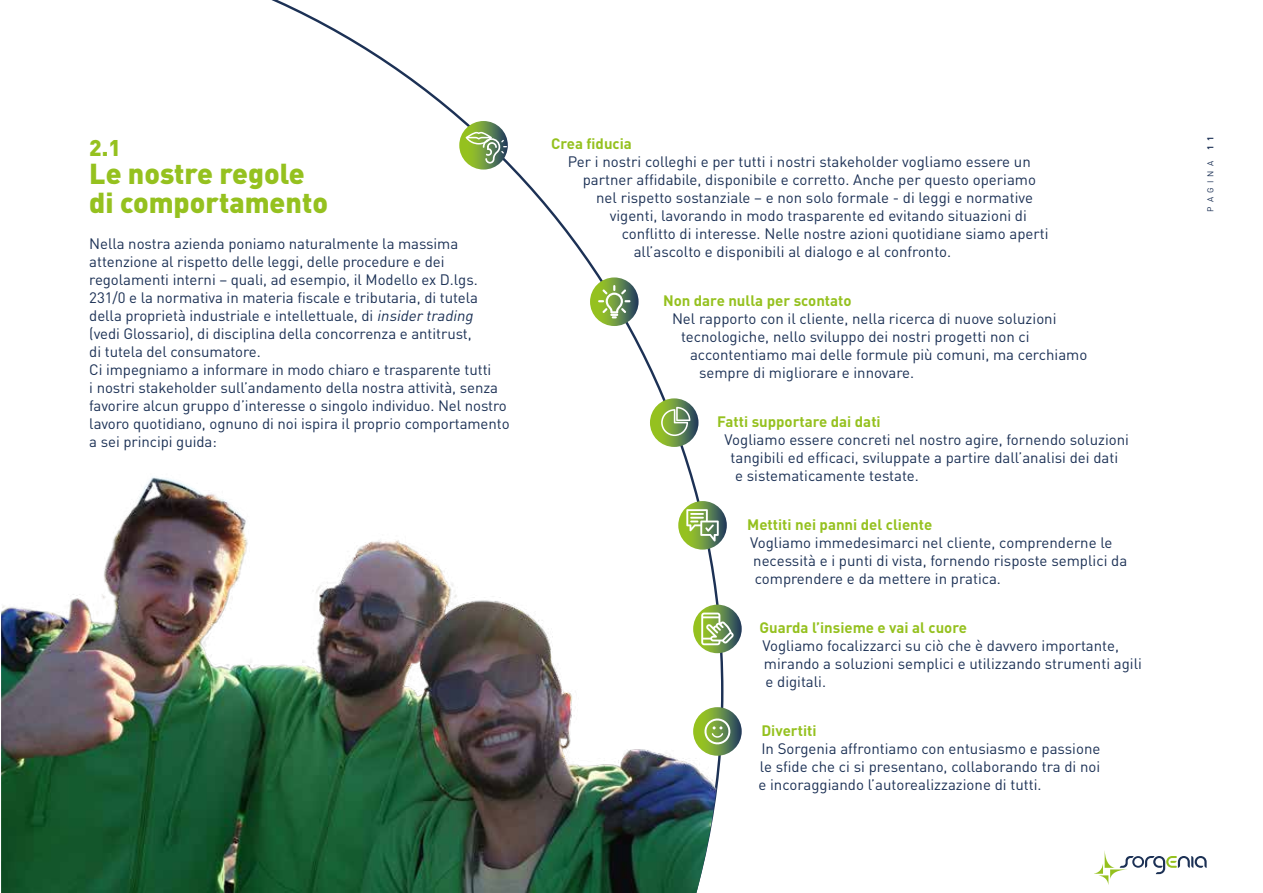
<style>
.page{position:relative;width:1263px;height:893px;background:#fff}
.page>*{position:absolute;margin:0;border:0;box-sizing:border-box;transform-origin:0 0}
.t1{font:900 28.5px/28.5px "DIN";color:#95c11f}
.t2{font:900 22.5px "DIN";color:#95c11f}
.t3{font:15px/18px "DIN";color:#1c3155}
.t4{font:700 15px "DIN";color:#95c11f}
.t5{font:8.55px "DIN";letter-spacing:.5em;color:#1c3155}
.t6{font:700 8.55px "DIN";color:#1c3155}
.s1{font-style:italic}
</style>
<div class="page">
<svg style="left:459px;top:121px;width:49px;height:49px"></svg>
<svg style="left:466px;top:132px;width:41px;height:32px"></svg>
<svg style="left:590px;top:277px;width:49px;height:49px"></svg>
<svg style="left:598px;top:285px;width:32px;height:33px"></svg>
<svg style="left:650px;top:398px;width:48px;height:49px"></svg>
<svg style="left:661px;top:407px;width:29px;height:29px"></svg>
<svg style="left:678px;top:501px;width:49px;height:49px"></svg>
<svg style="left:693px;top:605px;width:49px;height:48px"></svg>
<svg style="left:722px;top:613px;width:12px;height:32px"></svg>
<svg style="left:693px;top:707px;width:49px;height:49px"></svg>
<svg style="left:722px;top:717px;width:10px;height:29px"></svg>
<svg style="left:1094px;top:851px;width:112px;height:34px"></svg>
<img style="left:1px;top:449px;width:721px;height:444px">
<h2 class="t2" style="left:89px;top:132px;width:33px">2.1</h2>
<p class="t6" style="left:1205px;top:150px;width:15px;rotate:-90deg">1 1</p>
<h1 class="t1" style="left:89px;top:158px;width:240px">Le nostre regole di comportamento</h1>
<p class="t3" style="left:89px;top:234px;width:422px">Nella nostra azienda poniamo naturalmente la massima attenzione al rispetto delle leggi, delle procedure e dei regolamenti interni – quali, ad esempio, il Modello ex D.lgs.<br>231/0 e la normativa in materia fiscale e tributaria, di tutela della proprietà industriale e intellettuale, di <span class="s1">insider trading </span>(vedi Glossario), di disciplina della concorrenza e antitrust,<br>di tutela del consumatore.<br>Ci impegniamo a informare in modo chiaro e trasparente tutti<br>i nostri stakeholder sull’andamento della nostra attività, senza favorire alcun gruppo d’interesse o singolo individuo. Nel nostro lavoro quotidiano, ognuno di noi ispira il proprio comportamento a sei principi guida:</p>
<p class="t4" style="left:551px;top:134px;width:82px">Crea fiducia</p>
<p class="t3" style="left:568px;top:153px;width:465px">Per i nostri colleghi e per tutti i nostri stakeholder vogliamo essere un</p>
<p class="t3" style="left:583px;top:171px;width:455px">partner affidabile, disponibile e corretto. Anche per questo operiamo</p>
<p class="t3" style="left:596px;top:189px;width:438px">nel rispetto sostanziale – e non solo formale - di leggi e normative</p>
<p class="t3" style="left:610px;top:207px;width:419px">vigenti, lavorando in modo trasparente ed evitando situazioni di</p>
<p class="t3" style="left:622px;top:225px;width:428px">conflitto di interesse. Nelle nostre azioni quotidiane siamo aperti</p>
<p class="t3" style="left:634px;top:243px;width:319px">all’ascolto e disponibili al dialogo e al confronto.</p>
<p class="t4" style="left:663px;top:291px;width:190px">Non dare nulla per scontato</p>
<p class="t3" style="left:672px;top:309px;width:386px">Nel rapporto con il cliente, nella ricerca di nuove soluzioni</p>
<p class="t3" style="left:681px;top:327px;width:350px">tecnologiche, nello sviluppo dei nostri progetti non ci</p>
<p class="t3" style="left:690px;top:345px;width:399px">accontentiamo mai delle formule più comuni, ma cerchiamo</p>
<p class="t3" style="left:699px;top:363px;width:217px">sempre di migliorare e innovare.</p>
<p class="t4" style="left:717px;top:412px;width:165px">Fatti supportare dai dati</p>
<p class="t3" style="left:725px;top:430px;width:406px">Vogliamo essere concreti nel nostro agire, fornendo soluzioni</p>
<p class="t3" style="left:731px;top:448px;width:389px">tangibili ed efficaci, sviluppate a partire dall’analisi dei dati</p>
<p class="t3" style="left:735px;top:466px;width:185px">e sistematicamente testate.</p>
<p class="t4" style="left:747px;top:515px;width:187px">Mettiti nei panni del cliente</p>
<p class="t3" style="left:750px;top:533px;width:378px">Vogliamo immedesimarci nel cliente, comprenderne le necessità e i punti di vista, fornendo risposte semplici da comprendere e da mettere in pratica.</p>
<p class="t4" style="left:759px;top:617px;width:209px">Guarda l’insieme e vai al cuore</p>
<p class="t3" style="left:762px;top:636px;width:381px">Vogliamo focalizzarci su ciò che è davvero importante, mirando a soluzioni semplici e utilizzando strumenti agili e digitali.</p>
<p class="t4" style="left:761px;top:720px;width:57px">Divertiti</p>
<p class="t3" style="left:758px;top:739px;width:343px;text-align:justify">In Sorgenia affrontiamo con entusiasmo e passione le sfide che ci si presentano, collaborando tra di noi e incoraggiando l’autorealizzazione di tutti.</p>
<p class="t5" style="left:1205px;top:212px;width:52px;rotate:-90deg">PAGINA</p>
</div>
